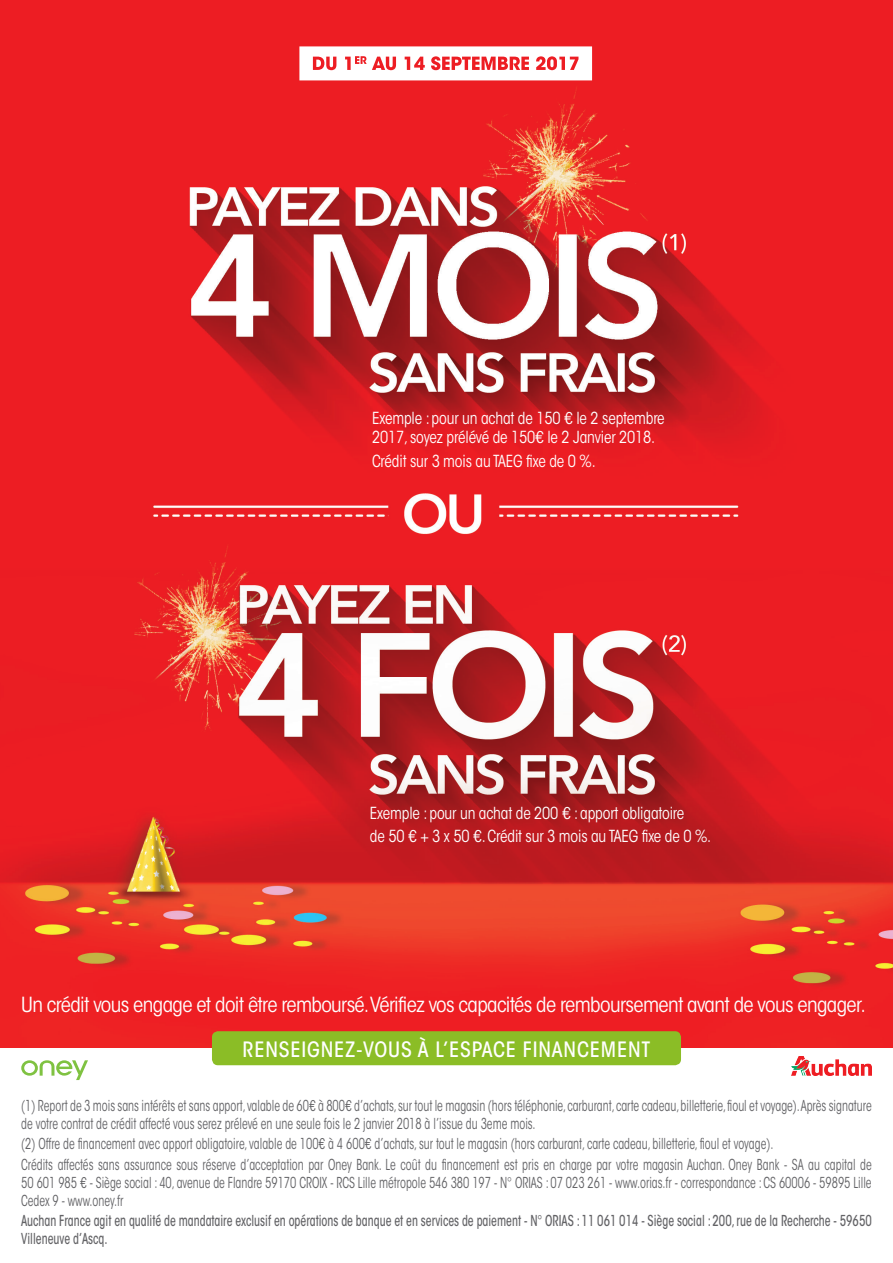
<style>
.page{position:relative;width:893px;height:1263px;background:#fff}
.page>*{position:absolute;margin:0;border:0;box-sizing:border-box;transform-origin:0 0}
.t1{font:500 condensed 21px "ITC Avant Garde Std";letter-spacing:.04em;color:#fff}
.t2{font:condensed 20.7px "ITC Avant Garde Std";letter-spacing:-.03em;color:#fff}
.t3{font:condensed 16.5px/19.8px "ITC Avant Garde Std";letter-spacing:-.01em;color:#fff;scale:.95 1}
.t4{font:condensed 15px/18px "ITC Avant Garde Std";color:#636366;scale:.8 1}
.t5{font:500 condensed 15px/18px "ITC Avant Garde Std";color:#636366;scale:.8 1}
</style>
<div class="page">
<img style="left:0;top:0;width:893px;height:1047px">
<div style="left:212px;top:1031px;width:469px;height:34px;background:#8bbd26;border-radius:6px"></div>
<img style="left:792px;top:1056px;width:80px;height:20px">
<svg style="left:21px;top:1060px;width:67px;height:20px"></svg>
<svg style="left:299px;top:46px;width:293px;height:34px"></svg>
<p class="t3" style="left:372px;top:408px;width:310px">Exemple : pour un achat de 150 € le 2 septembre<br>2017, soyez prélévé de 150€ le 2 Janvier 2018.</p>
<p class="t3" style="left:372px;top:451px;width:237px">Crédit sur 3 mois au TAEG fixe de 0 %.</p>
<p class="t3" style="left:370px;top:802px;width:361px;line-height:22.5px">Exemple : pour un achat de 200 € : apport obligatoire<br>de 50 € + 3 x 50 €. Crédit sur 3 mois au TAEG fixe de 0 %.</p>
<p class="t2" style="left:21px;top:992px;width:846px">Un crédit vous engage et doit être remboursé.Vérifiez vos capacités de remboursement avant de vous engager.</p>
<p class="t1" style="left:243px;top:1036px;width:409px">RENSEIGNEZ-VOUS À L’ESPACE FINANCEMENT</p>
<p class="t4" style="left:21px;top:1096px;width:1065px">(1) Report de 3 mois sans intérêts et sans apport, valable de 60€ à 800€ d’achats, sur tout le magasin (hors téléphonie, carburant, carte cadeau, billetterie, fioul et voyage). Après signature de votre contrat de crédit affecté vous serez prélevé en une seule fois le 2 janvier 2018 à l’issue du 3eme mois.</p>
<p class="t4" style="left:21px;top:1135px;width:942px">(2) Offre de financement avec apport obligatoire, valable de 100€ à 4 600€ d’achats, sur tout le magasin (hors carburant, carte cadeau, billetterie, fioul et voyage).</p>
<p class="t4" style="left:21px;top:1155px;width:1065px;text-align:justify">Crédits affectés sans assurance sous réserve d’acceptation par Oney Bank. Le coût du financement est pris en charge par votre magasin Auchan. Oney Bank - SA au capital de 50 601 985 € - Siège social : 40, avenue de Flandre 59170 CROIX - RCS Lille métropole 546 380 197 - N° ORIAS : 07 023 261 - www.orias.fr - correspondance : CS 60006 - 59895 Lille Cedex 9 - www.oney.fr</p>
<p class="t5" style="left:21px;top:1211px;width:1065px">Auchan France agit en qualité de mandataire exclusif en opérations de banque et en services de paiement - N° ORIAS : 11 061 014 - Siège social : 200, rue de la Recherche - 59650<br>Villeneuve d’Ascq.</p>
</div>
